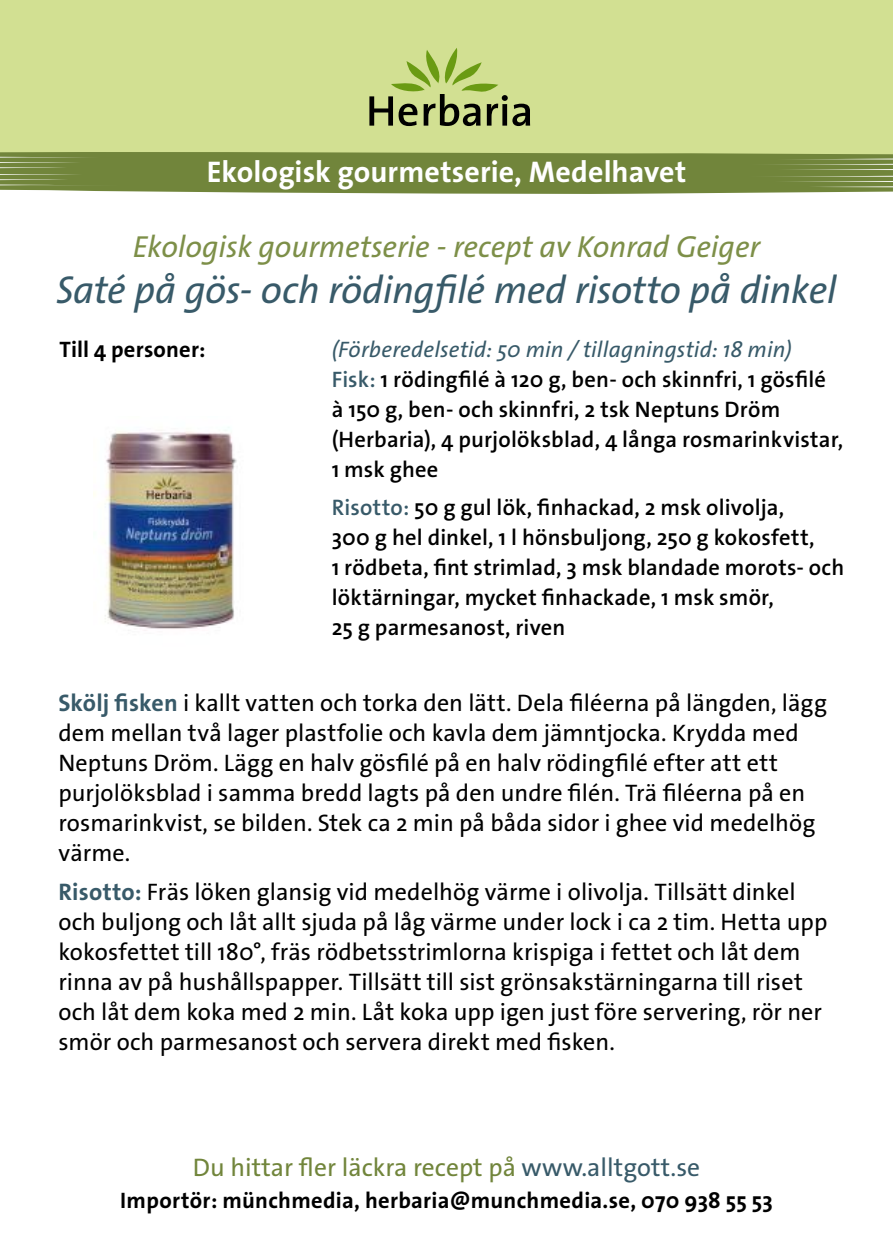
<style>
.page{position:relative;width:893px;height:1259px;background:#fff}
.page>*{position:absolute;margin:0;border:0;box-sizing:border-box;transform-origin:0 0}
.t1{font:italic 39px "The Sans Os F";letter-spacing:-.01em;color:#385a69}
.t2{font:italic 30.6px "The Sans Os F";letter-spacing:-.005em;color:#7d8f48}
.t3{font:700 30px "The Sans Os F";letter-spacing:.005em;color:#fff}
.t4{font:25.5px "The Sans Os F";color:#71853b}
.t5{font:24px/30px "The Sans Os F";letter-spacing:.005em;color:#000}
.t6{font:600 22.5px/30px "The Sans Os F";letter-spacing:.005em;color:#000}
.t7{font:700 22.5px "The Sans Os F";letter-spacing:.01em;color:#000}
.s1{font-weight:400;font-style:italic;color:#385a69}
.s2{color:#385a69}
.s3{font-weight:700;color:#385a69}
</style>
<div class="page">
<div style="left:0;top:0;width:893px;height:155px;background:#d2e092"></div>
<svg style="left:369px;top:48px;width:161px;height:78px"></svg>
<svg style="left:0;top:152px;width:893px;height:42px;background:#798c45"></svg>
<img style="left:93px;top:427px;width:144px;height:204px">
<p class="t3" style="left:207px;top:153px;width:481px">Ekologisk gourmetserie, Medelhavet</p>
<p class="t2" style="left:133px;top:227px;width:629px">Ekologisk gourmetserie - recept av Konrad Geiger</p>
<h1 class="t1" style="left:56px;top:265px;width:782px">Saté på gös- och rödingfilé med risotto på dinkel</h1>
<p class="t7" style="left:60px;top:335px;width:148px">Till 4 personer:</p>
<p class="t6" style="left:332px;top:334px;width:513px"><span class="s1">(Förberedelsetid: 50 min / tillagningstid: 18 min)<br></span><span class="s2">Fisk:</span> 1 rödingfilé à 120 g, ben- och skinnfri, 1 gösfilé à 150 g, ben- och skinnfri, 2 tsk Neptuns Dröm (Herbaria), 4 purjolöksblad, 4 långa rosmarinkvistar, 1 msk ghee</p>
<p class="t6" style="left:332px;top:493px;width:514px"><span class="s2">Risotto:</span> 50 g gul lök, finhackad, 2 msk olivolja,<br>300 g hel dinkel, 1 l hönsbuljong, 250 g kokosfett,<br>1 rödbeta, fint strimlad, 3 msk blandade morots- och löktärningar, mycket finhackade, 1 msk smör,<br>25 g parmesanost, riven</p>
<p class="t5" style="left:58px;top:688px;width:770px"><span class="s3">Skölj fisken</span> i kallt vatten och torka den lätt. Dela filéerna på längden, lägg dem mellan två lager plastfolie och kavla dem jämntjocka. Krydda med Neptuns Dröm. Lägg en halv gösfilé på en halv rödingfilé efter att ett purjolöksblad i samma bredd lagts på den undre filén. Trä filéerna på en rosmarinkvist, se bilden. Stek ca 2 min på båda sidor i ghee vid medelhög värme.</p>
<p class="t5" style="left:58px;top:876px;width:771px"><span class="s3">Risotto:</span> Fräs löken glansig vid medelhög värme i olivolja. Tillsätt dinkel och buljong och låt allt sjuda på låg värme under lock i ca 2 tim. Hetta upp kokosfettet till 180°, fräs rödbetsstrimlorna krispiga i fettet och låt dem rinna av på hushållspapper. Tillsätt till sist grönsakstärningarna till riset och låt dem koka med 2 min. Låt koka upp igen just före servering, rör ner smör och parmesanost och servera direkt med fisken.</p>
<p class="t4" style="left:193px;top:1150px;width:509px">Du hittar fler läckra recept på <span class="s2">www.alltgott.se</span></p>
<p class="t7" style="left:120px;top:1185px;width:654px">Importör: münchmedia, herbaria@munchmedia.se, 070 938 55 53</p>
</div>
